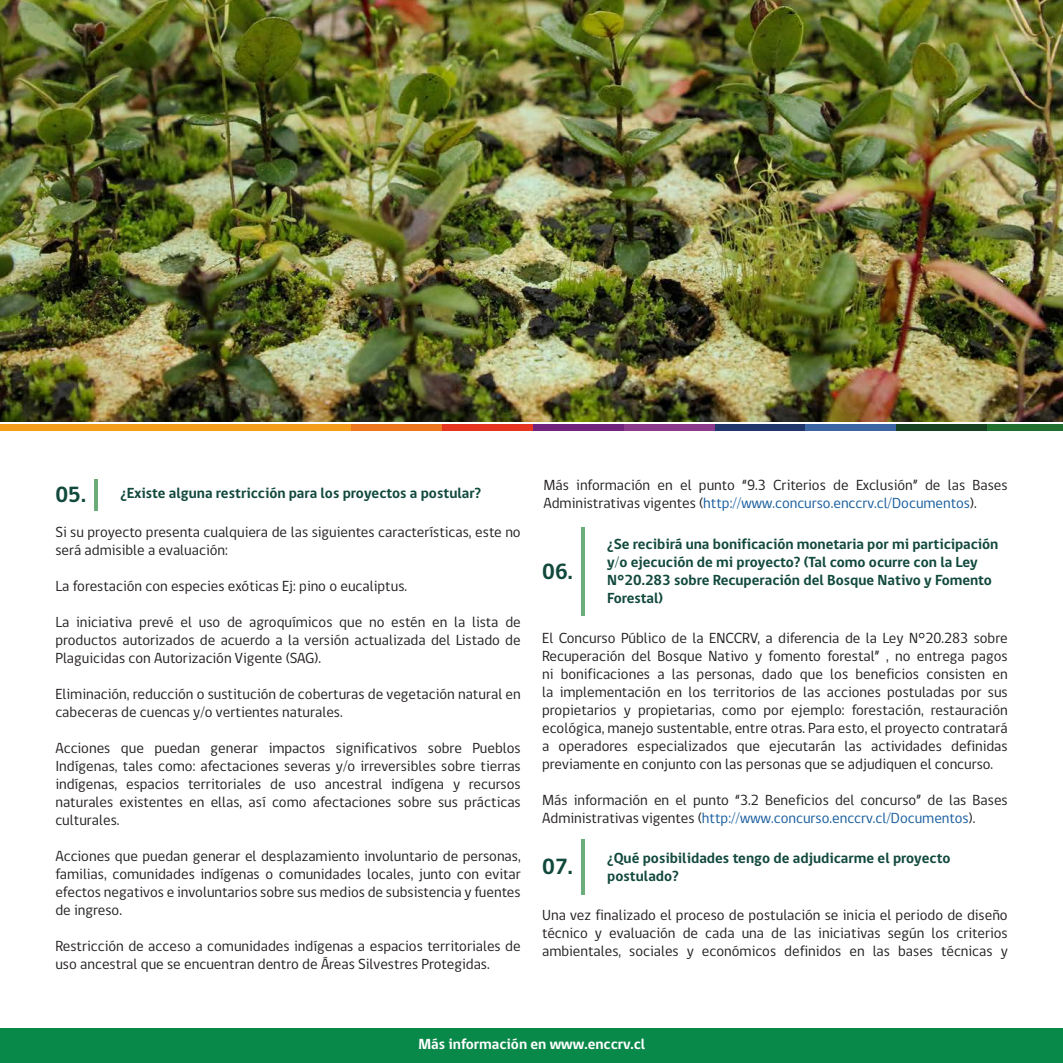
<style>
.page{position:relative;width:1063px;height:1063px;background:#fff}
.page>*{position:absolute;margin:0;border:0;box-sizing:border-box;transform-origin:0 0}
.t1{font:700 22.5px "gob CL";color:#12493d}
.Párrafo{font:15px/18px "gob CL";color:#231f20;text-align:justify}
.pregunta{font:700 15px/18px "gob CL";color:#12493d}
.t2{font:700 15px "gob CL";color:#fff}
.s1{color:#175d9e}
</style>
<div class="page">
<div style="left:0;top:1028px;width:1063px;height:35px;background:#098949"></div>
<hr style="left:581px;top:840px;width:4px;height:55px;background:#6aad7a">
<hr style="left:581px;top:527px;width:4px;height:89px;background:#6aad7a">
<img style="left:0;top:0;width:1063px;height:421px">
<div style="left:0;top:425px;width:351px;height:6px;background:#f59e1c"></div>
<div style="left:351px;top:425px;width:91px;height:6px;background:#ed781f"></div>
<div style="left:442px;top:425px;width:91px;height:6px;background:#e63621"></div>
<div style="left:533px;top:425px;width:91px;height:6px;background:#70247d"></div>
<div style="left:624px;top:425px;width:91px;height:6px;background:#8c3b8c"></div>
<div style="left:715px;top:425px;width:90px;height:6px;background:#21366b"></div>
<div style="left:805px;top:425px;width:91px;height:6px;background:#3b66a3"></div>
<div style="left:896px;top:425px;width:91px;height:6px;background:#174221"></div>
<div style="left:987px;top:425px;width:76px;height:6px;background:#217030"></div>
<hr style="left:95px;top:479px;width:3px;height:31px;background:#6aad7a">
<p class="t1" style="left:55px;top:479px;width:32px">05.</p>
<p class="pregunta" style="left:120px;top:484px;width:362px">¿Existe alguna restricción para los proyectos a postular?</p>
<p class="Párrafo" style="left:55px;top:523px;width:467px">Si su proyecto presenta cualquiera de las siguientes características, este no será admisible a evaluación:</p>
<p class="Párrafo" style="left:55px;top:577px;width:353px">La forestación con especies exóticas Ej: pino o eucaliptus.</p>
<p class="Párrafo" style="left:55px;top:613px;width:467px">La iniciativa prevé el uso de agroquímicos que no estén en la lista de productos autorizados de acuerdo a la versión actualizada del Listado de Plaguicidas con Autorización Vigente (SAG).</p>
<p class="Párrafo" style="left:55px;top:685px;width:467px">Eliminación, reducción o sustitución de coberturas de vegetación natural en cabeceras de cuencas y/o vertientes naturales.</p>
<p class="Párrafo" style="left:55px;top:739px;width:467px">Acciones que puedan generar impactos significativos sobre Pueblos Indígenas, tales como: afectaciones severas y/o irreversibles sobre tierras indígenas, espacios territoriales de uso ancestral indígena y recursos naturales existentes en ellas, así como afectaciones sobre sus prácticas culturales.</p>
<p class="Párrafo" style="left:55px;top:847px;width:467px">Acciones que puedan generar el desplazamiento involuntario de personas, familias, comunidades indígenas o comunidades locales, junto con evitar efectos negativos e involuntarios sobre sus medios de subsistencia y fuentes de ingreso.</p>
<p class="Párrafo" style="left:55px;top:937px;width:467px">Restricción de acceso a comunidades indígenas a espacios territoriales de uso ancestral que se encuentran dentro de Áreas Silvestres Protegidas.</p>
<p class="Párrafo" style="left:543px;top:477px;width:466px">Más información en el punto “9.3 Criterios de Exclusión” de las Bases<br>Administrativas vigentes (<span class="s1">http://www.concurso.enccrv.cl/Documentos</span>).</p>
<p class="t1" style="left:542px;top:556px;width:32px">06.</p>
<p class="pregunta" style="left:607px;top:536px;width:393px">¿Se recibirá una bonificación monetaria por mi participación y/o ejecución de mi proyecto? (Tal como ocurre con la Ley N°20.283 sobre Recuperación del Bosque Nativo y Fomento Forestal)</p>
<p class="Párrafo" style="left:542px;top:629px;width:467px">El Concurso Público de la ENCCRV, a diferencia de la Ley N°20.283 sobre Recuperación del Bosque Nativo y fomento forestal” , no entrega pagos ni bonificaciones a las personas, dado que los beneficios consisten en la implementación en los territorios de las acciones postuladas por sus propietarios y propietarias, como por ejemplo: forestación, restauración ecológica, manejo sustentable, entre otras. Para esto, el proyecto contratará a operadores especializados que ejecutarán las actividades definidas previamente en conjunto con las personas que se adjudiquen el concurso.</p>
<p class="Párrafo" style="left:542px;top:791px;width:467px">Más información en el punto “3.2 Beneficios del concurso” de las Bases<br>Administrativas vigentes (<span class="s1">http://www.concurso.enccrv.cl/Documentos</span>).</p>
<p class="t1" style="left:542px;top:852px;width:32px">07.</p>
<p class="pregunta" style="left:607px;top:850px;width:345px">¿Qué posibilidades tengo de adjudicarme el proyecto postulado?</p>
<p class="Párrafo" style="left:542px;top:906px;width:467px">Una vez finalizado el proceso de postulación se inicia el periodo de diseño técnico y evaluación de cada una de las iniciativas según los criterios ambientales, sociales y económicos definidos en las bases técnicas y</p>
<p class="t2" style="left:418px;top:1034px;width:228px">Más información en www.enccrv.cl</p>
</div>
